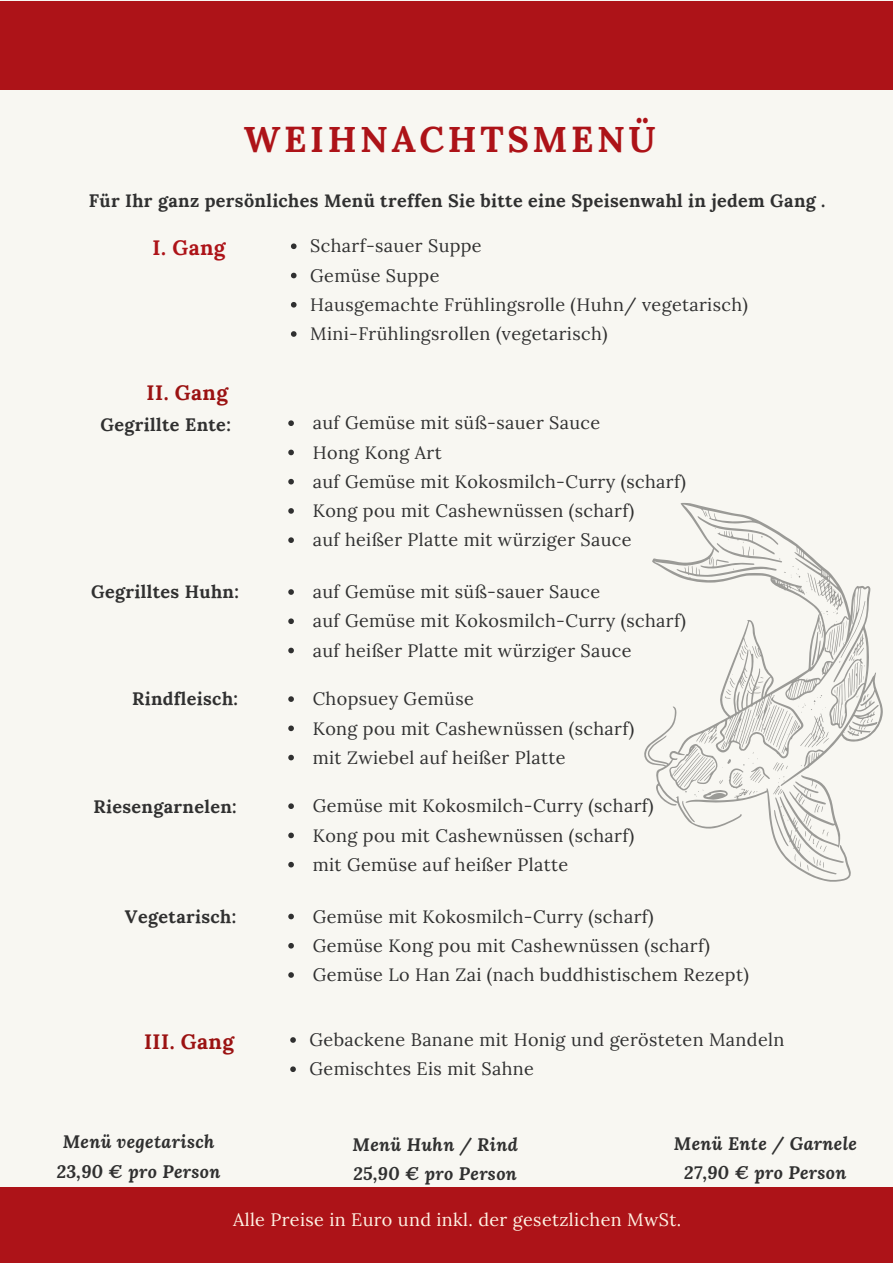
<style>
.page{position:relative;width:893px;height:1264px;background:#fff}
.page>*{position:absolute;margin:0;border:0;box-sizing:border-box;transform-origin:0 0}
.t1{font:700 36px "Lora";letter-spacing:.1em;color:#ad1318}
.t2{font:700 21px "Lora";letter-spacing:.02em;color:#9b1212}
.t3{font:700 21px "Lora";color:#ad1318}
.t4{font:18px "Lora";letter-spacing:.02em;color:#303030}
.t5{font:700 18px "Lora";letter-spacing:.02em;color:#303030}
.t6{font:italic 700 18px "Lora";letter-spacing:.02em;color:#303030}
.t7{font:18px "Lora";letter-spacing:.02em;color:#fff3e4}
</style>
<div class="page">
<div style="left:0;top:0;width:892px;height:1262px;background:#f8f7f2"></div>
<div style="left:0;top:1187px;width:892px;height:75px;background:#ad1318"></div>
<div style="left:0;top:2px;width:892px;height:88px;background:#ad1318"></div>
<svg style="left:644px;top:503px;width:238px;height:379px"></svg>
<svg style="left:291px;top:243px;width:5px;height:6px"></svg>
<svg style="left:291px;top:273px;width:5px;height:5px"></svg>
<svg style="left:291px;top:302px;width:5px;height:5px"></svg>
<svg style="left:291px;top:331px;width:5px;height:6px"></svg>
<svg style="left:290px;top:1037px;width:6px;height:5px"></svg>
<svg style="left:290px;top:1066px;width:6px;height:6px"></svg>
<svg style="left:288px;top:420px;width:6px;height:6px"></svg>
<svg style="left:288px;top:449px;width:6px;height:6px"></svg>
<svg style="left:288px;top:479px;width:6px;height:5px"></svg>
<svg style="left:288px;top:508px;width:6px;height:5px"></svg>
<svg style="left:288px;top:537px;width:6px;height:6px"></svg>
<svg style="left:288px;top:589px;width:6px;height:6px"></svg>
<svg style="left:288px;top:618px;width:6px;height:6px"></svg>
<svg style="left:288px;top:647px;width:6px;height:6px"></svg>
<svg style="left:288px;top:696px;width:6px;height:6px"></svg>
<svg style="left:288px;top:725px;width:6px;height:6px"></svg>
<svg style="left:288px;top:754px;width:6px;height:6px"></svg>
<svg style="left:288px;top:803px;width:6px;height:6px"></svg>
<svg style="left:288px;top:832px;width:6px;height:6px"></svg>
<svg style="left:288px;top:861px;width:6px;height:6px"></svg>
<svg style="left:288px;top:913px;width:6px;height:6px"></svg>
<svg style="left:288px;top:943px;width:6px;height:5px"></svg>
<svg style="left:288px;top:972px;width:6px;height:5px"></svg>
<p class="t1" style="left:244px;top:116px;width:413px">WEIHNACHTSMENÜ</p>
<p class="t5" style="left:89px;top:189px;width:738px">Für Ihr ganz persönliches Menü treffen Sie bitte eine Speisenwahl in jedem Gang .</p>
<p class="t3" style="left:153px;top:234px;width:74px">I. Gang</p>
<p class="t4" style="left:310px;top:234px;width:173px">Scharf-sauer Suppe</p>
<p class="t4" style="left:310px;top:263px;width:131px">Gemüse Suppe</p>
<p class="t4" style="left:310px;top:293px;width:439px">Hausgemachte Frühlingsrolle (Huhn/ vegetarisch)</p>
<p class="t4" style="left:310px;top:322px;width:299px">Mini-Frühlingsrollen (vegetarisch)</p>
<p class="t2" style="left:147px;top:379px;width:83px">II. Gang</p>
<p class="t5" style="left:101px;top:413px;width:132px">Gegrillte Ente:</p>
<p class="t5" style="left:91px;top:580px;width:149px">Gegrilltes Huhn:</p>
<p class="t5" style="left:132px;top:687px;width:107px">Rindfleisch:</p>
<p class="t5" style="left:93px;top:795px;width:145px">Riesengarnelen:</p>
<p class="t5" style="left:125px;top:904px;width:113px">Vegetarisch:</p>
<p class="t2" style="left:144px;top:1027px;width:91px">III. Gang</p>
<p class="t6" style="left:63px;top:1129px;width:153px">Menü vegetarisch</p>
<p class="t6" style="left:57px;top:1159px;width:165px">23,90 € pro Person</p>
<p class="t4" style="left:313px;top:411px;width:289px">auf Gemüse mit süß-sauer Sauce</p>
<p class="t4" style="left:313px;top:440px;width:130px">Hong Kong Art</p>
<p class="t4" style="left:313px;top:470px;width:375px">auf Gemüse mit Kokosmilch-Curry (scharf)</p>
<p class="t4" style="left:313px;top:499px;width:323px">Kong pou mit Cashewnüssen (scharf)</p>
<p class="t4" style="left:313px;top:528px;width:320px">auf heißer Platte mit würziger Sauce</p>
<p class="t4" style="left:313px;top:580px;width:289px">auf Gemüse mit süß-sauer Sauce</p>
<p class="t4" style="left:313px;top:609px;width:375px">auf Gemüse mit Kokosmilch-Curry (scharf)</p>
<p class="t4" style="left:313px;top:638px;width:320px">auf heißer Platte mit würziger Sauce</p>
<p class="t4" style="left:313px;top:687px;width:162px">Chopsuey Gemüse</p>
<p class="t4" style="left:313px;top:716px;width:323px">Kong pou mit Cashewnüssen (scharf)</p>
<p class="t4" style="left:313px;top:745px;width:254px">mit Zwiebel auf heißer Platte</p>
<p class="t4" style="left:313px;top:794px;width:342px">Gemüse mit Kokosmilch-Curry (scharf)</p>
<p class="t4" style="left:313px;top:823px;width:323px">Kong pou mit Cashewnüssen (scharf)</p>
<p class="t4" style="left:313px;top:852px;width:257px">mit Gemüse auf heißer Platte</p>
<p class="t4" style="left:313px;top:904px;width:342px">Gemüse mit Kokosmilch-Curry (scharf)</p>
<p class="t4" style="left:313px;top:933px;width:398px">Gemüse Kong pou mit Cashewnüssen (scharf)</p>
<p class="t4" style="left:313px;top:963px;width:437px">Gemüse Lo Han Zai (nach buddhistischem Rezept)</p>
<p class="t4" style="left:309px;top:1028px;width:476px">Gebackene Banane mit Honig und gerösteten Mandeln</p>
<p class="t4" style="left:309px;top:1057px;width:226px">Gemischtes Eis mit Sahne</p>
<p class="t6" style="left:352px;top:1131px;width:167px">Menü Huhn / Rind</p>
<p class="t6" style="left:353px;top:1161px;width:165px">25,90 € pro Person</p>
<p class="t6" style="left:673px;top:1131px;width:185px">Menü Ente / Garnele</p>
<p class="t6" style="left:684px;top:1160px;width:164px">27,90 € pro Person</p>
<p class="t7" style="left:233px;top:1207px;width:449px">Alle Preise in Euro und inkl. der gesetzlichen MwSt.</p>
</div>
